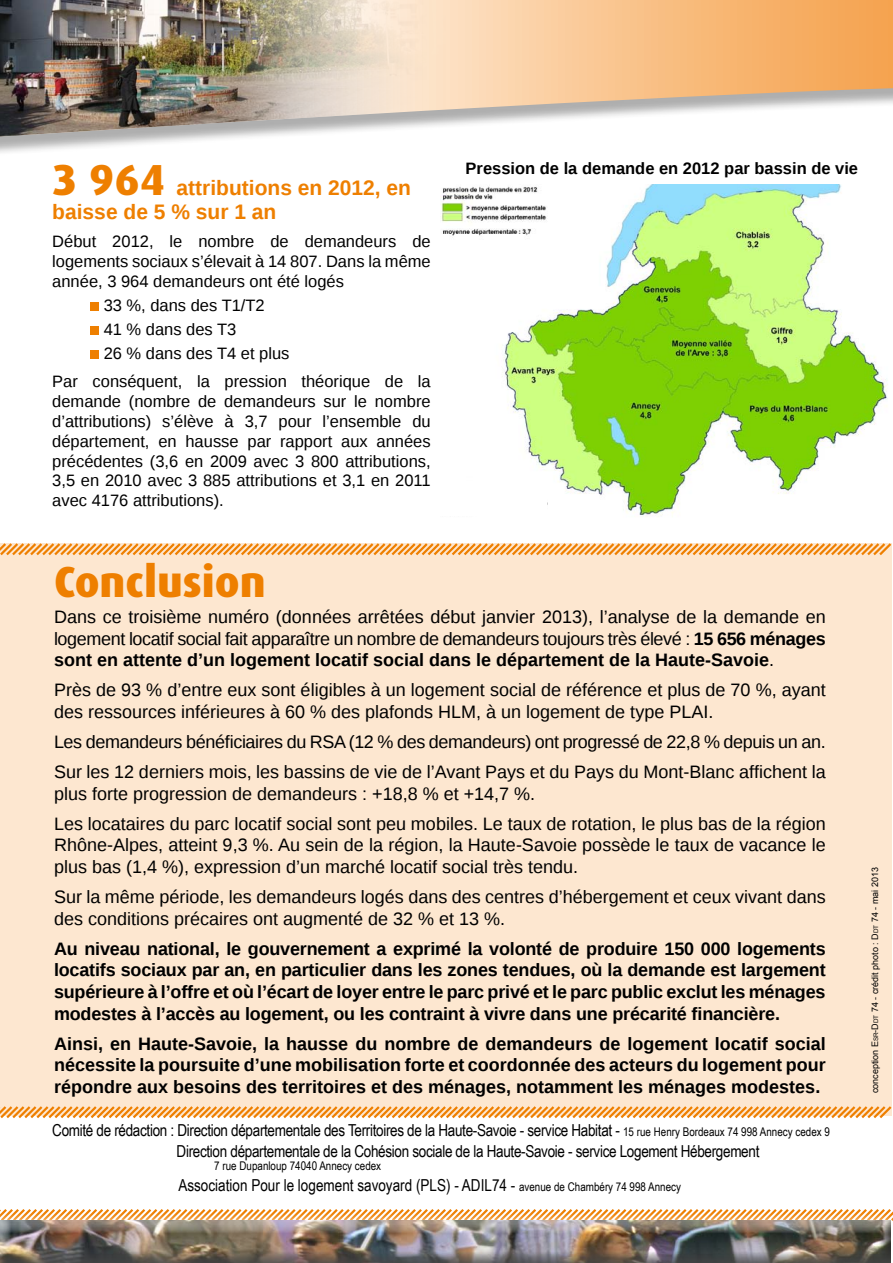
<style>
.page{position:relative;width:893px;height:1263px;background:#fff}
.page>*{position:absolute;margin:0;border:0;box-sizing:border-box;transform-origin:0 0}
.t1{font:800 43.5px "Dax OT";color:#ee7f00}
.t2{font:700 21px/24px "Liberation Sans";color:#ee7f00}
.t3{font:18px/21.6px "Liberation Sans";color:#000}
.t4{font:700 18px/21.6px "Liberation Sans";letter-spacing:-.005em;color:#000;text-align:justify}
.t5{font:18px/30.2px "Liberation Sans";letter-spacing:-.02em;color:#000}
.t6{font:16.5px/19.8px "Liberation Sans";color:#000;text-align:justify}
.t7{font:16.5px/21.3px "Arial Narrow";letter-spacing:-.02em;color:#000}
.t8{font:16.5px "Arial Narrow";color:#000}
.t9{font:700 16.5px "Liberation Sans";color:#000}
.t10{font:12px "Arial Narrow";color:#000}
.t11{font:9px "Arial";color:#000}
.s1{font-family:"Dax OT";font-weight:800;font-size:43.5px}
.s2{font-weight:700}
.s3{font-size:12px}
.s4{font-size:6.3px}
</style>
<div class="page">
<div style="left:0;top:0;width:893px;height:156px;background:#000;opacity:.32"></div>
<svg style="left:446px;top:0;width:447px;height:137px"></svg>
<img style="left:0;top:0;width:446px;height:137px">
<svg style="left:0;top:1209px;width:891px;height:2px"></svg>
<div style="left:0;top:1211px;width:893px;height:52px;background:#fff;opacity:.75"></div>
<div style="left:0;top:1220px;width:891px;height:43px;background:#000;opacity:.75"></div>
<div style="left:0;top:543px;width:891px;height:573px;background:#fde7d0"></div>
<div style="left:91px;top:302px;width:8px;height:9px;background:#ee7f00"></div>
<div style="left:91px;top:326px;width:8px;height:9px;background:#ee7f00"></div>
<div style="left:91px;top:351px;width:8px;height:8px;background:#ee7f00"></div>
<img style="left:440px;top:185px;width:448px;height:332px">
<svg style="left:0;top:1104px;width:892px;height:15px"></svg>
<svg style="left:0;top:543px;width:892px;height:15px"></svg>
<div style="left:438px;top:481px;width:109px;height:35px;background:#fff"></div>
<p class="t2" style="left:52px;top:175px;width:360px"><span class="s1">3 964</span> attributions en 2012, en baisse de 5 % sur 1 an</p>
<p class="t6" style="left:52px;top:232px;width:380px">Début 2012, le nombre de demandeurs de logements sociaux s’élevait à 14 807. Dans la même année, 3 964 demandeurs ont été logés</p>
<p class="t6" style="left:104px;top:294px;width:187px;line-height:24px;text-align:left">33 %, dans des T1/T2<br>41 % dans des T3<br>26 % dans des T4 et plus</p>
<p class="t6" style="left:52px;top:372px;width:380px">Par conséquent, la pression théorique de la demande (nombre de demandeurs sur le nombre d’attributions) s’élève à 3,7 pour l’ensemble du département, en hausse par rapport aux années précédentes (3,6 en 2009 avec 3 800 attributions, 3,5 en 2010 avec 3 885 attributions et 3,1 en 2011 avec 4176 attributions).</p>
<p class="t9" style="left:466px;top:157px;width:394px">Pression de la demande en 2012 par bassin de vie</p>
<h1 class="t1" style="left:54px;top:557px;width:213px">Conclusion</h1>
<p class="t3" style="left:54px;top:607px;width:773px;text-align:justify">Dans ce troisième numéro (données arrêtées début janvier 2013), l’analyse de la demande en logement locatif social fait apparaître un nombre de demandeurs toujours très élevé : <span class="s2">15 656 ménages sont en attente d’un logement locatif social dans le département de la Haute-Savoie</span>.</p>
<p class="t3" style="left:54px;top:680px;width:773px">Près de 93 % d’entre eux sont éligibles à un logement social de référence et plus de 70 %, ayant des ressources inférieures à 60 % des plafonds HLM, à un logement de type PLAI.</p>
<p class="t5" style="left:54px;top:727px;width:773px">Les demandeurs bénéficiaires du RSA (12 % des demandeurs) ont progressé de 22,8 % depuis un an.<br>Sur les 12 derniers mois, les bassins de vie de l’Avant Pays et du Pays du Mont-Blanc affichent la</p>
<p class="t3" style="left:54px;top:779px;width:773px;line-height:30.2px">plus forte progression de demandeurs : +18,8 % et +14,7 %.<br>Les locataires du parc locatif social sont peu mobiles. Le taux de rotation, le plus bas de la région</p>
<p class="t3" style="left:54px;top:835px;width:773px">Rhône-Alpes, atteint 9,3 %. Au sein de la région, la Haute-Savoie possède le taux de vacance le plus bas (1,4 %), expression d’un marché locatif social très tendu.</p>
<p class="t3" style="left:54px;top:887px;width:773px">Sur la même période, les demandeurs logés dans des centres d’hébergement et ceux vivant dans des conditions précaires ont augmenté de 32 % et 13 %.</p>
<p class="t4" style="left:54px;top:937px;width:773px">Au niveau national, le gouvernement a exprimé la volonté de produire 150 000 logements locatifs sociaux par an, en particulier dans les zones tendues, où la demande est largement supérieure à l’offre et où l’écart de loyer entre le parc privé et le parc public exclut les ménages modestes à l’accès au logement, ou les contraint à vivre dans une précarité financière.</p>
<p class="t4" style="left:54px;top:1032px;width:773px">Ainsi, en Haute-Savoie, la hausse du nombre de demandeurs de logement locatif social nécessite la poursuite d’une mobilisation forte et coordonnée des acteurs du logement pour répondre aux besoins des territoires et des ménages, notamment les ménages modestes.</p>
<p class="t7" style="left:177px;top:1119px;width:655px;text-indent:-124px">Comité de rédaction : Direction départementale des Territoires de la Haute-Savoie - service Habitat - <span class="s3">15 rue Henry Bordeaux 74 998 Annecy cedex 9<br></span>Direction départementale de la Cohésion sociale de la Haute-Savoie - service Logement Hébergement</p>
<p class="t10" style="left:214px;top:1157px;width:168px">7 rue Dupanloup 74040 Annecy cedex</p>
<p class="t8" style="left:178px;top:1173px;width:504px">Association Pour le logement savoyard (PLS) - ADIL74 - <span class="s3">avenue de Chambéry 74 998 Annecy</span></p>
<p class="t11" style="left:869px;top:1093px;width:228px;rotate:-90deg">conception E<span class="s4">sr</span>-D<span class="s4">dt</span> 74 - crédit photo : D<span class="s4">dt</span> 74 - mai 2013</p>
</div>
